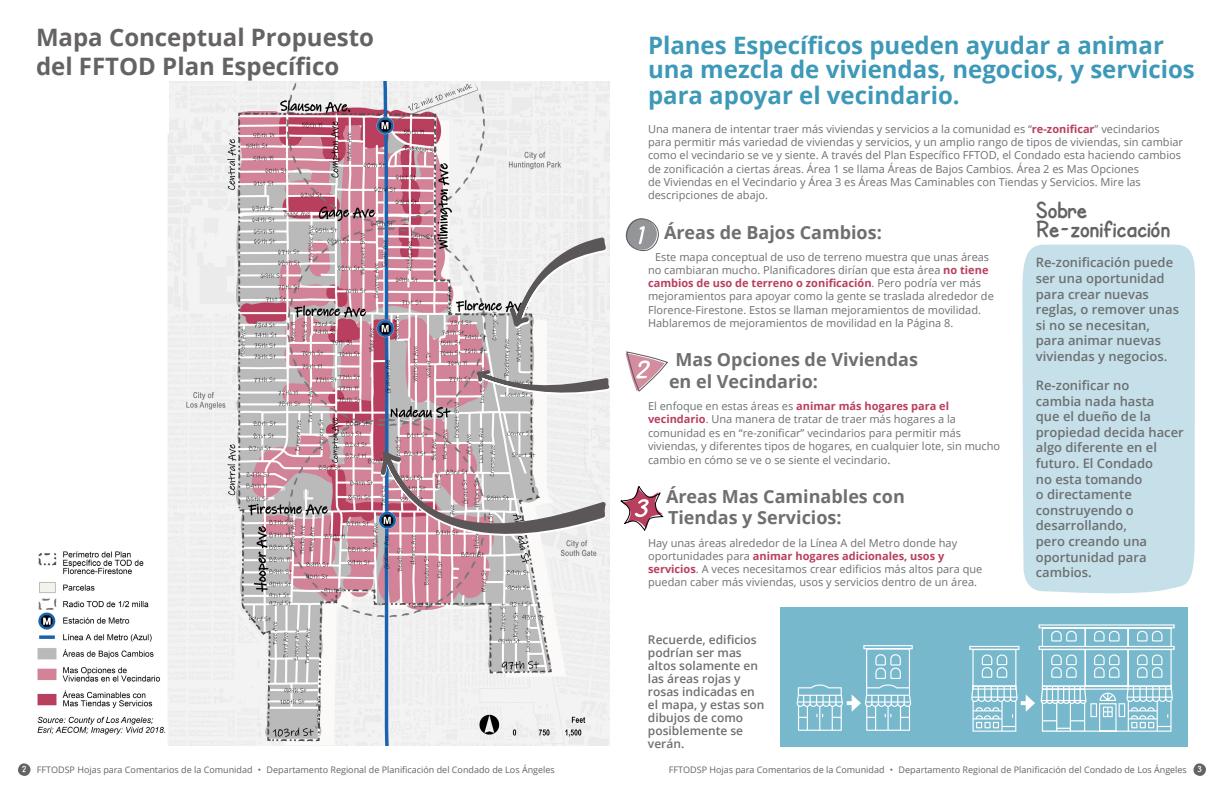
<style>
.page{position:relative;width:1224px;height:792px;background:#fff}
.page>*{position:absolute;margin:0;border:0;box-sizing:border-box;transform-origin:0 0}
.Heading_2_-_Orange{font:700 24px/25px "Open Sans";color:#3d99b7}
.Head_a{font:700 24px/28.8px "Open Sans";color:#656264}
.Heading_2_-_Orange-2{font:700 24px/19.1px "SF Cartoonist Hand";color:#656264}
.Body{font:700 18px/21.6px "Open Sans";color:#6e6f71}
.Body-2{font:600 13px/15.6px "Open Sans";color:#6e6f71}
.Body-3{font:600 12px/13px "Open Sans";color:#6e6f71}
.Body-4{font:11px/13.2px "Open Sans";color:#6e6f71}
.t1{font:9px "Open Sans";color:#656264}
.s1{font-weight:700;color:#b8405e}
.s2{font-size:12px}
.s3{font-family:"SF Cartoonist Hand SC";font-weight:700;color:#fff}
</style>
<div class="page">
<img style="left:37px;top:81px;width:573px;height:665px">
<div style="left:1193px;top:763px;width:13px;height:13px;background:#656264;border-radius:50%"></div>
<div style="left:18px;top:763px;width:13px;height:13px;background:#656264;border-radius:50%"></div>
<div style="left:0;top:0;width:169px;height:134px;background:#fff"></div>
<svg style="left:625px;top:218px;width:34px;height:33px"></svg>
<svg style="left:620px;top:486px;width:44px;height:45px"></svg>
<div style="left:1022px;top:245px;width:173px;height:349px;background:#c5e0e9"></div>
<svg style="left:626px;top:352px;width:42px;height:40px"></svg>
<svg style="left:506px;top:234px;width:103px;height:97px"></svg>
<svg style="left:475px;top:367px;width:135px;height:31px"></svg>
<svg style="left:377px;top:450px;width:232px;height:118px"></svg>
<div style="left:780px;top:608px;width:408px;height:139px;background:#77b8cd"></div>
<svg style="left:797px;top:645px;width:116px;height:86px"></svg>
<svg style="left:969px;top:624px;width:206px;height:108px"></svg>
<p class="Head_a" style="left:36px;top:23px;width:340px">Mapa Conceptual Propuesto del FFTOD Plan Específico</p>
<p class="Heading_2_-_Orange" style="left:648px;top:33px;width:548px">Planes Específicos pueden ayudar a animar una mezcla de viviendas, negocios, y servicios para apoyar el vecindario.</p>
<p class="Body-4" style="left:648px;top:122px;width:537px">Una manera de intentar traer más viviendas y servicios a la comunidad es “<span class="s1">re-zonificar</span>” vecindarios para permitir más variedad de viviendas y servicios, y un amplio rango de tipos de viviendas, sin cambiar como el vecindario se ve y siente. A través del Plan Específico FFTOD, el Condado esta haciendo cambios de zonificación a ciertas áreas. Área 1 se llama Áreas de Bajos Cambios. Área 2 es Mas Opciones<br>de Viviendas en el Vecindario y Área 3 es Áreas Mas Caminables con Tiendas y Servicios. Mire las descripciones de abajo.</p>
<p class="Heading_2_-_Orange-2" style="left:1036px;top:200px;width:136px">Sobre<br>Re-zonificación</p>
<p class="Body" style="left:664px;top:221px;width:219px">Áreas de Bajos Cambios:</p>
<p class="Body-4" style="left:648px;top:250px;width:347px;text-indent:7px">Este mapa conceptual de uso de terreno muestra que unas áreas no cambiaran mucho. Planificadores dirían que esta área <span class="s1">no tiene cambios de uso de terreno o zonificación</span>. Pero podría ver más mejoramientos para apoyar como la gente se traslada alrededor de Florence-Firestone. Estos se llaman mejoramientos de movilidad.<br>Hablaremos de mejoramientos de movilidad en la Página 8.</p>
<p class="Body-2" style="left:1036px;top:255px;width:145px">Re-zonificación puede ser una oportunidad para crear nuevas reglas, o remover unas si no se necesitan, para animar nuevas viviendas y negocios.</p>
<p class="Body-2" style="left:1036px;top:377px;width:149px">Re-zonificar no<br>cambia nada hasta<br>que el dueño de la propiedad decida hacer algo diferente en el futuro. El Condado<br>no esta tomando<br>o directamente construyendo o desarrollando,<br>pero creando una oportunidad para cambios.</p>
<p class="Body" style="left:669px;top:349px;width:250px;text-indent:6px">Mas Opciones de Viviendas en el Vecindario:</p>
<p class="Body-4" style="left:648px;top:399px;width:354px">El enfoque en estas áreas es <span class="s1">animar más hogares para el vecindario</span>. Una manera de tratar de traer más hogares a la comunidad es en “re-zonificar” vecindarios para permitir más viviendas, y diferentes tipos de hogares, en cualquier lote, sin mucho</p>
<p class="Body-4" style="left:648px;top:453px;width:244px">cambio en cómo se ve o se siente el vecindario<span class="s2">.</span></p>
<p class="Body" style="left:666px;top:485px;width:240px">Áreas Mas Caminables con<br>Tiendas y Servicios:</p>
<p class="Body-4" style="left:648px;top:536px;width:336px">Hay unas áreas alrededor de la Línea A del Metro donde hay oportunidades para <span class="s1">animar hogares adicionales, usos y servicios</span>. A veces necesitamos crear edificios más altos para que puedan caber más viviendas, usos y servicios dentro de un área.</p>
<p class="Body-3" style="left:648px;top:633px;width:118px">Recuerde, edificios podrían ser mas altos solamente en las áreas rojas y rosas indicadas en el mapa, y estas son dibujos de como posiblemente se verán.</p>
<p class="t1" style="left:22px;top:763px;width:535px"><span class="s3">2</span> FFTODSP Hojas para Comentarios de la Comunidad • Departamento Regional de Planificación del Condado de Los Ángeles</p>
<p class="t1" style="left:669px;top:763px;width:535px">FFTODSP Hojas para Comentarios de la Comunidad • Departamento Regional de Planificación del Condado de Los Ángeles <span class="s3">3</span></p>
</div>
